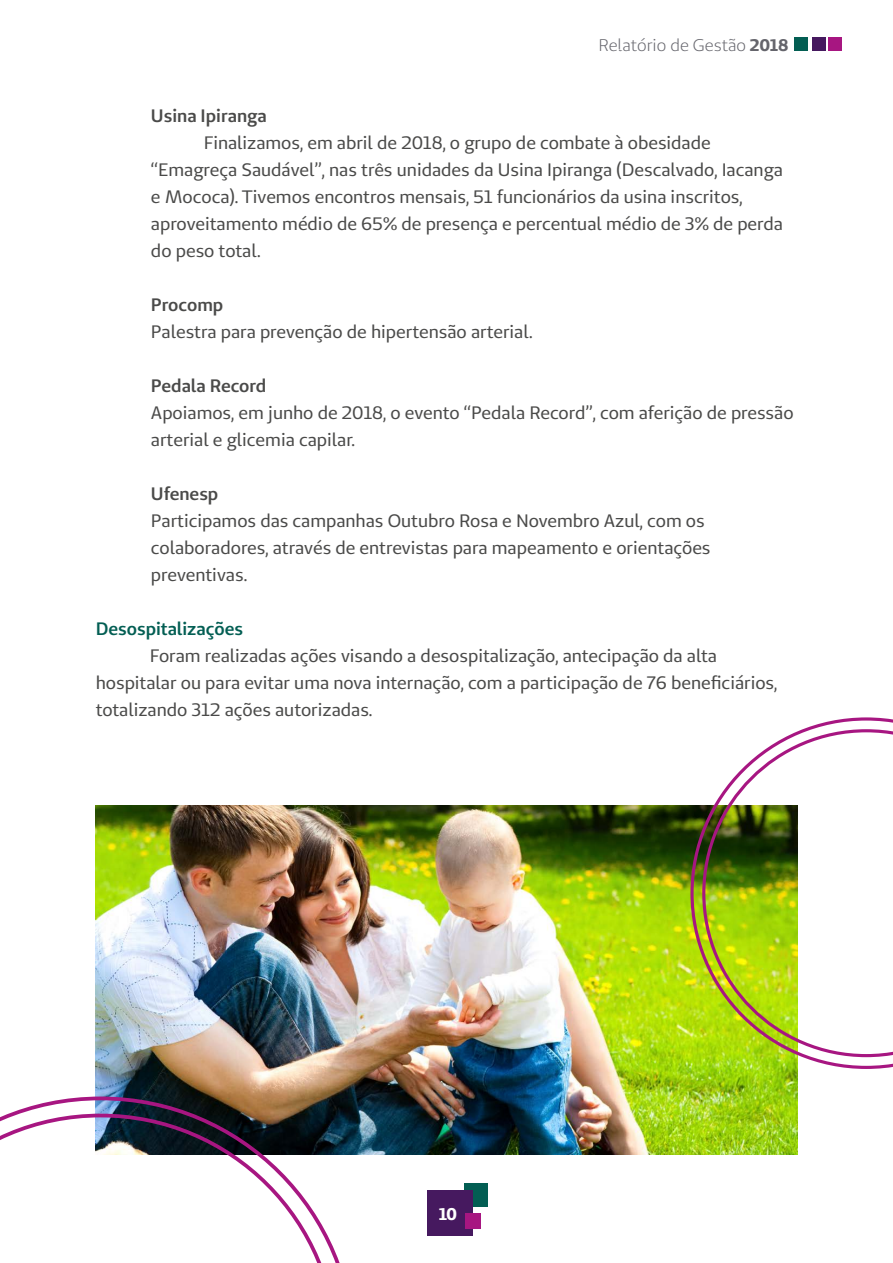
<style>
.page{position:relative;width:893px;height:1263px;background:#fff}
.page>*{position:absolute;margin:0;border:0;box-sizing:border-box;transform-origin:0 0}
.t1{font:18px/27px "Unimed Sans";color:#4a4a49}
.t2{font:600 18px "Unimed Sans";color:#4a4a49}
.t3{font:600 18px "Unimed Sans";color:#035e53}
.t4{font:700 16.95px "Unimed Slab";color:#fff}
.t5{font:16.8px "Unimed Sans";color:#65656c}
.s1{font-weight:700}
</style>
<div class="page">
<img style="left:96px;top:805px;width:701px;height:349px">
<img style="left:690px;top:717px;width:203px;height:352px">
<svg style="left:702px;top:729px;width:191px;height:328px"></svg>
<svg style="left:8px;top:1096px;width:347px;height:167px"></svg>
<svg style="left:0;top:1114px;width:338px;height:149px"></svg>
<div style="left:464px;top:1183px;width:24px;height:24px;background:#035e53"></div>
<div style="left:427px;top:1190px;width:45px;height:46px;background:#46195f"></div>
<div style="left:465px;top:1213px;width:15px;height:15px;background:#a71681"></div>
<div style="left:794px;top:38px;width:13px;height:13px;background:#035e53"></div>
<div style="left:812px;top:38px;width:13px;height:13px;background:#46195f"></div>
<div style="left:829px;top:38px;width:13px;height:13px;background:#a71681"></div>
<p class="t5" style="left:599px;top:35px;width:192px">Relatório de Gestão <span class="s1">2018</span></p>
<p class="t2" style="left:151px;top:104px;width:117px">Usina Ipiranga</p>
<p class="t1" style="left:151px;top:129px;width:634px;text-indent:53px">Finalizamos, em abril de 2018, o grupo de combate à obesidade “Emagreça Saudável”, nas três unidades da Usina Ipiranga (Descalvado, Iacanga e Mococa). Tivemos encontros mensais, 51 funcionários da usina inscritos, aproveitamento médio de 65% de presença e percentual médio de 3% de perda do peso total.</p>
<p class="t2" style="left:151px;top:293px;width:74px">Procomp</p>
<p class="t1" style="left:151px;top:318px;width:383px">Palestra para prevenção de hipertensão arterial.</p>
<p class="t2" style="left:151px;top:374px;width:117px">Pedala Record</p>
<p class="t1" style="left:151px;top:399px;width:644px">Apoiamos, em junho de 2018, o evento “Pedala Record”, com aferição de pressão arterial e glicemia capilar.</p>
<p class="t2" style="left:151px;top:482px;width:69px">Ufenesp</p>
<p class="t1" style="left:151px;top:507px;width:561px">Participamos das campanhas Outubro Rosa e Novembro Azul, com os colaboradores, através de entrevistas para mapeamento e orientações preventivas.</p>
<p class="t3" style="left:96px;top:617px;width:149px">Desospitalizações</p>
<p class="t1" style="left:96px;top:642px;width:683px;text-indent:54px">Foram realizadas ações visando a desospitalização, antecipação da alta hospitalar ou para evitar uma nova internação, com a participação de 76 beneficiários, totalizando 312 ações autorizadas.</p>
<p class="t4" style="left:439px;top:1203px;width:19px">10</p>
</div>
